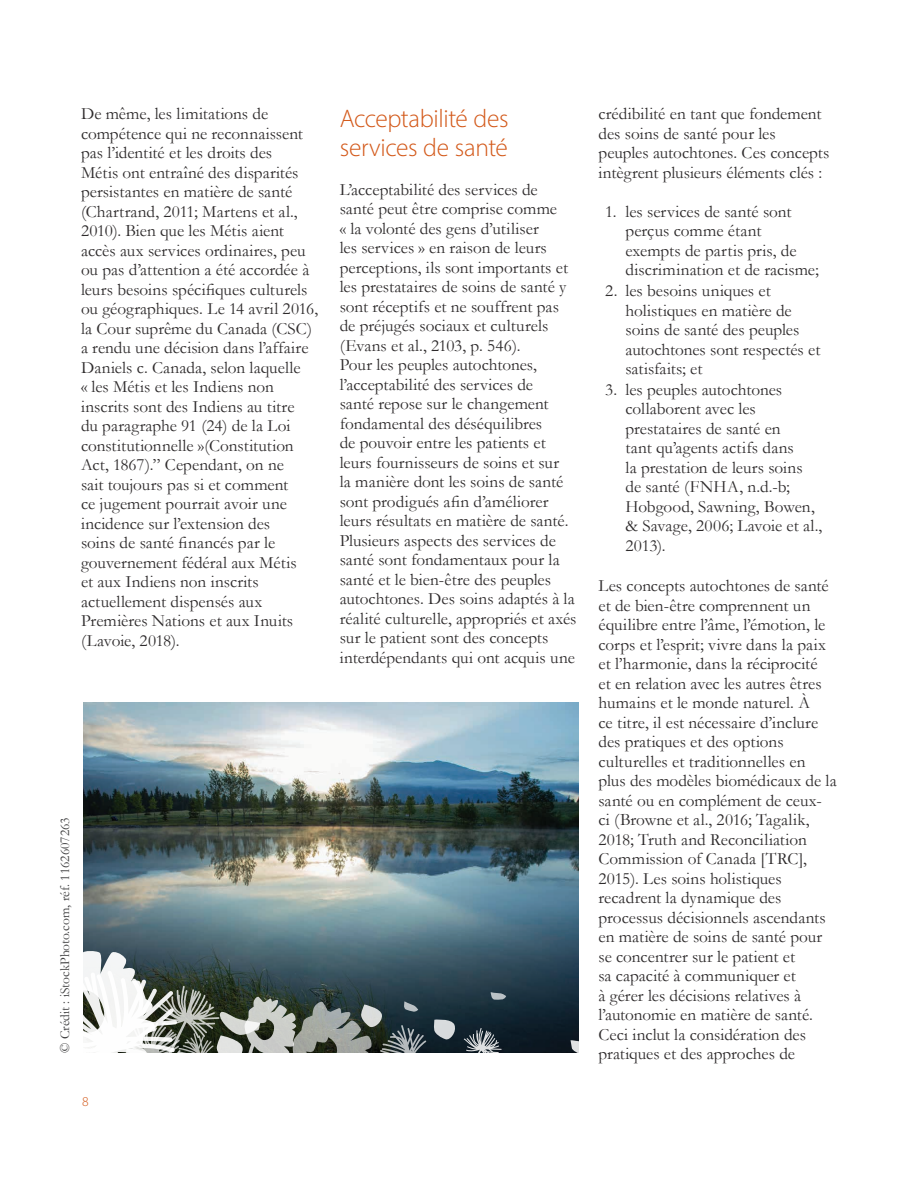
<style>
.page{position:relative;width:918px;height:1188px;background:#fff}
.page>*{position:absolute;margin:0;border:0;box-sizing:border-box;transform-origin:0 0}
.t1{font:300 25.5px/28.5px "Myriad Pro";letter-spacing:-.015em;color:#d3591a}
.t2{font:17.25px/19.5px "Garamond";color:#2e2b2c}
.t3{font:13.5px "Garamond";color:#3e3e3f}
.t4{font:300 13.5px "Myriad Pro";color:#d3591a}
</style>
<div class="page">
<img style="left:83px;top:702px;width:495px;height:351px">
<svg style="left:571px;top:1040px;width:8px;height:13px"></svg>
<svg style="left:83px;top:945px;width:423px;height:108px;background:#617072"></svg>
<p class="t2" style="left:81px;top:104px;width:239px">De même, les limitations de compétence qui ne reconnaissent pas l’identité et les droits des<br>Métis ont entraîné des disparités persistantes en matière de santé (Chartrand, 2011; Martens et al.,<br>2010). Bien que les Métis aient accès aux services ordinaires, peu ou pas d’attention a été accordée à leurs besoins spécifiques culturels ou géographiques. Le 14 avril 2016, la Cour suprême du Canada (CSC) a rendu une décision dans l’affaire<br>Daniels c. Canada, selon laquelle<br>« les Métis et les Indiens non inscrits sont des Indiens au titre<br>du paragraphe 91 (24) de la Loi constitutionnelle »(Constitution<br>Act, 1867).” Cependant, on ne<br>sait toujours pas si et comment<br>ce jugement pourrait avoir une incidence sur l’extension des<br>soins de santé financés par le gouvernement fédéral aux Métis<br>et aux Indiens non inscrits actuellement dispensés aux<br>Premières Nations et aux Inuits (Lavoie, 2018).</p>
<h1 class="t1" style="left:340px;top:104px;width:170px">Acceptabilité des services de santé</h1>
<p class="t2" style="left:340px;top:179px;width:238px">L’acceptabilité des services de<br>santé peut être comprise comme<br>« la volonté des gens d’utiliser<br>les services » en raison de leurs perceptions, ils sont importants et les prestataires de soins de santé y sont réceptifs et ne souffrent pas de préjugés sociaux et culturels (Evans et al., 2103, p. 546).<br>Pour les peuples autochtones, l’acceptabilité des services de<br>santé repose sur le changement fondamental des déséquilibres<br>de pouvoir entre les patients et leurs fournisseurs de soins et sur<br>la manière dont les soins de santé sont prodigués afin d’améliorer leurs résultats en matière de santé.<br>Plusieurs aspects des services de santé sont fondamentaux pour la santé et le bien-être des peuples autochtones. Des soins adaptés à la réalité culturelle, appropriés et axés sur le patient sont des concepts interdépendants qui ont acquis une</p>
<p class="t3" style="left:56px;top:1053px;width:237px;rotate:-90deg">© Crédit : iStockPhoto.com, réf. 1162607263</p>
<p class="t4" style="left:82px;top:1094px;width:8px">8</p>
<p class="t2" style="left:598px;top:104px;width:232px">crédibilité en tant que fondement des soins de santé pour les peuples autochtones. Ces concepts intègrent plusieurs éléments clés :</p>
<p class="t2" style="left:626px;top:201px;width:195px;text-indent:-20px">1. les services de santé sont perçus comme étant exempts de partis pris, de discrimination et de racisme;</p>
<p class="t2" style="left:626px;top:281px;width:196px;text-indent:-20px">2. les besoins uniques et holistiques en matière de soins de santé des peuples autochtones sont respectés et satisfaits; et</p>
<p class="t2" style="left:626px;top:379px;width:198px;text-indent:-20px">3. les peuples autochtones collaborent avec les prestataires de santé en<br>tant qu’agents actifs dans<br>la prestation de leurs soins de santé (FNHA, n.d.-b;<br>Hobgood, Sawning, Bowen, &amp; Savage, 2006; Lavoie et al.,<br>2013).</p>
<p class="t2" style="left:598px;top:576px;width:240px">Les concepts autochtones de santé et de bien-être comprennent un équilibre entre l’âme, l’émotion, le corps et l’esprit; vivre dans la paix et l’harmonie, dans la réciprocité<br>et en relation avec les autres êtres humains et le monde naturel. À<br>ce titre, il est nécessaire d’inclure des pratiques et des options culturelles et traditionnelles en plus des modèles biomédicaux de la santé ou en complément de ceux&shy;ci (Browne et al., 2016; Tagalik,<br>2018; Truth and Reconciliation<br>Commission of Canada [TRC],<br>2015). Les soins holistiques recadrent la dynamique des processus décisionnels ascendants en matière de soins de santé pour se concentrer sur le patient et<br>sa capacité à communiquer et<br>à gérer les décisions relatives à l’autonomie en matière de santé.<br>Ceci inclut la considération des pratiques et des approches de</p>
</div>
